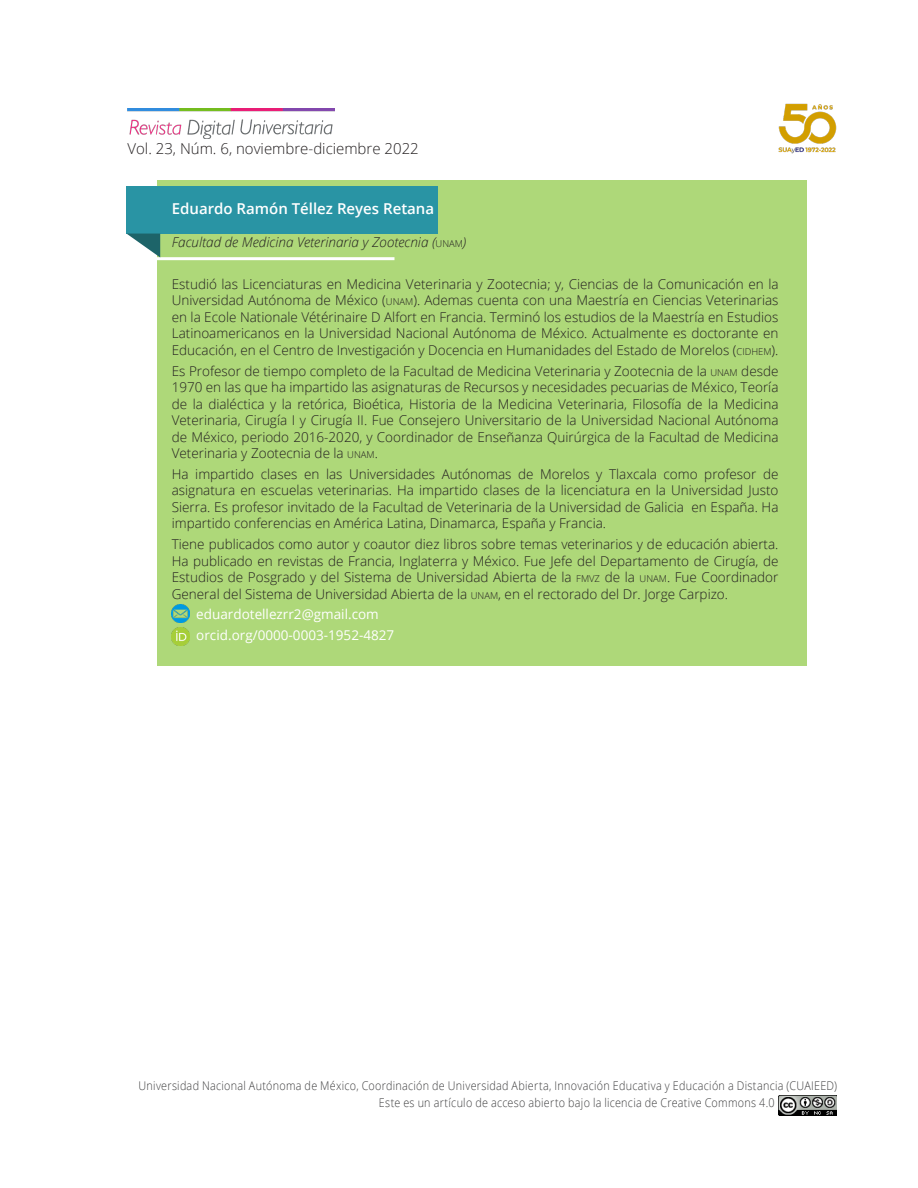
<style>
.page{position:relative;width:918px;height:1188px;background:#fff}
.page>*{position:absolute;margin:0;border:0;box-sizing:border-box;transform-origin:0 0}
.t1{font:300 15px "Open Sans";color:#231f20}
.autor_info{font:600 15px "Open Sans";color:#fff}
.autor_Info2{font:300 13.5px/16.5px "Open Sans";color:#231f20;text-align:justify}
.autor_Info2-2{font:13.5px "Open Sans";color:#fff}
.autor_Info2-3{font:italic 300 13.5px "Open Sans";color:#231f20}
.t2{font:300 12px/17px "Open Sans";letter-spacing:.025em;color:#3e3e3f;scale:.9 1}
.s1{font-style:normal;font-size:9.45px}
.s2{font-size:9.45px}
</style>
<div class="page">
<img style="left:128px;top:108px;width:207px;height:30px">
<img style="left:778px;top:1096px;width:59px;height:20px">
<img style="left:778px;top:103px;width:59px;height:51px">
<div style="left:158px;top:180px;width:649px;height:486px;background:#aed879"></div>
<hr style="left:155px;top:257px;width:239px;height:3px;background:#fff">
<div style="left:126px;top:186px;width:312px;height:48px;background:#2994a4"></div>
<svg style="left:127px;top:234px;width:33px;height:23px"></svg>
<img style="left:171px;top:604px;width:18px;height:18px">
<img style="left:171px;top:628px;width:18px;height:18px">
<p class="t1" style="left:128px;top:139px;width:293px">Vol. 23, Núm. 6, noviembre-diciembre 2022</p>
<p class="autor_info" style="left:172px;top:199px;width:264px">Eduardo Ramón Téllez Reyes Retana</p>
<p class="autor_Info2-3" style="left:172px;top:233px;width:296px">Facultad de Medicina Veterinaria y Zootecnia (<span class="s1">UNAM</span>)</p>
<p class="autor_Info2" style="left:172px;top:275px;width:608px">Estudió las Licenciaturas en Medicina Veterinaria y Zootecnia; y, Ciencias de la Comunicación en la Universidad Autónoma de México (<span class="s2">UNAM</span>). Ademas cuenta con una Maestría en Ciencias Veterinarias en la Ecole Nationale Vétérinaire D Alfort en Francia. Terminó los estudios de la Maestría en Estudios Latinoamericanos en la Universidad Nacional Autónoma de México. Actualmente es doctorante en Educación, en el Centro de Investigación y Docencia en Humanidades del Estado de Morelos (<span class="s2">CIDHEM</span>).</p>
<p class="autor_Info2" style="left:172px;top:362px;width:608px">Es Profesor de tiempo completo de la Facultad de Medicina Veterinaria y Zootecnia de la <span class="s2">UNAM</span> desde 1970 en las que ha impartido las asignaturas de Recursos y necesidades pecuarias de México, Teoría de la dialéctica y la retórica, Bioética, Historia de la Medicina Veterinaria, Filosofía de la Medicina Veterinaria, Cirugía I y Cirugía II. Fue Consejero Universitario de la Universidad Nacional Autónoma de México, periodo 2016-2020, y Coordinador de Enseñanza Quirúrgica de la Facultad de Medicina Veterinaria y Zootecnia de la <span class="s2">UNAM</span>.</p>
<p class="autor_Info2" style="left:172px;top:465px;width:608px">Ha impartido clases en las Universidades Autónomas de Morelos y Tlaxcala como profesor de asignatura en escuelas veterinarias. Ha impartido clases de la licenciatura en la Universidad Justo Sierra. Es profesor invitado de la Facultad de Veterinaria de la Universidad de Galicia en España. Ha impartido conferencias en América Latina, Dinamarca, España y Francia.</p>
<p class="autor_Info2" style="left:172px;top:536px;width:608px">Tiene publicados como autor y coautor diez libros sobre temas veterinarios y de educación abierta.<br>Ha publicado en revistas de Francia, Inglaterra y México. Fue Jefe del Departamento de Cirugía, de Estudios de Posgrado y del Sistema de Universidad Abierta de la <span class="s2">FMVZ</span> de la <span class="s2">UNAM</span>. Fue Coordinador General del Sistema de Universidad Abierta de la <span class="s2">UNAM</span>, en el rectorado del Dr. Jorge Carpizo.</p>
<p class="autor_Info2-2" style="left:196px;top:605px;width:184px">eduardotellezrr2@gmail.com</p>
<p class="autor_Info2-2" style="left:196px;top:626px;width:199px">orcid.org/0000-0003-1952-4827</p>
<p class="t2" style="left:379px;top:1077px;width:511px;text-indent:-240px">Universidad Nacional Autónoma de México, Coordinación de Universidad Abierta, Innovación Educativa y Educación a Distancia (CUAIEED)<br>Este es un artículo de acceso abierto bajo la licencia de Creative Commons 4.0</p>
</div>
